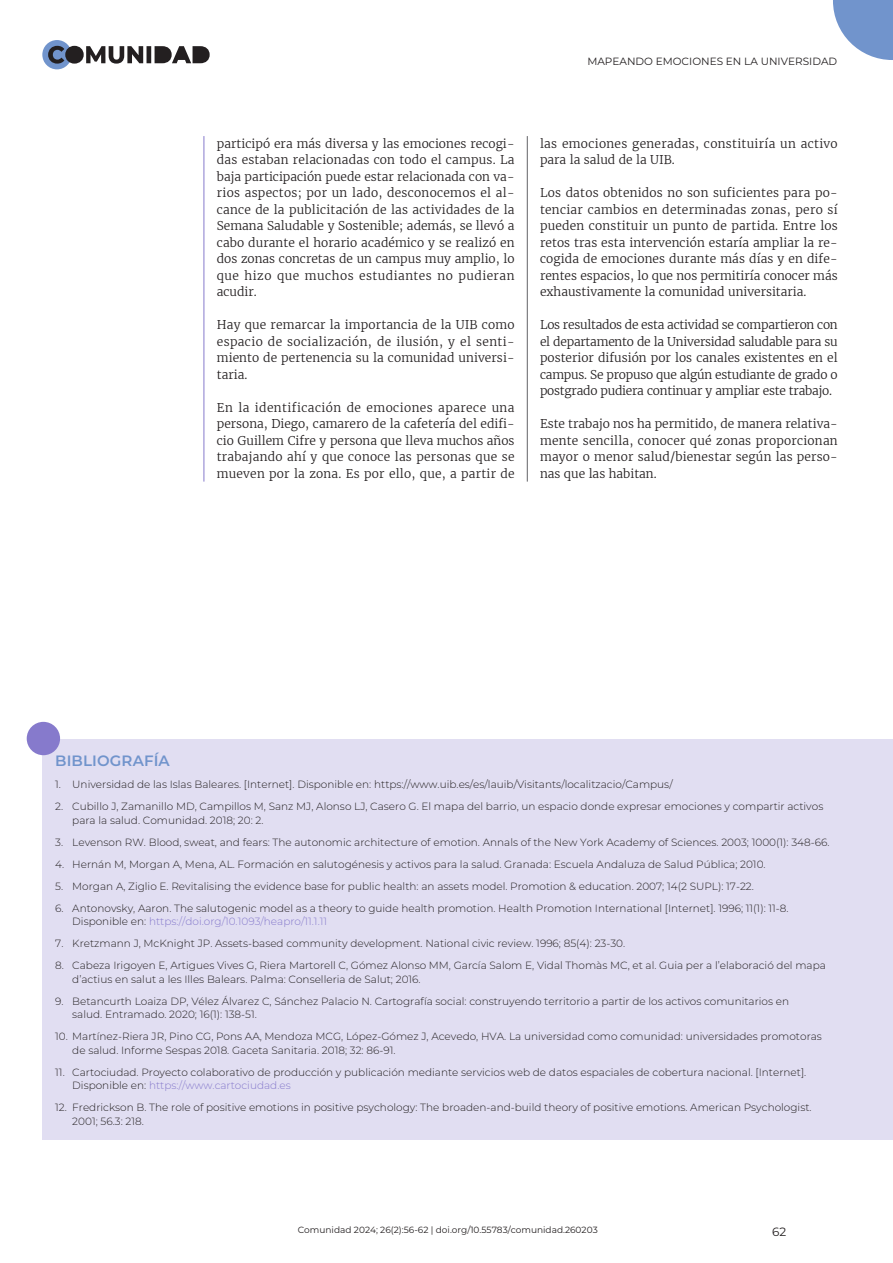
<style>
.page{position:relative;width:893px;height:1263px;background:#fff}
.page>*{position:absolute;margin:0;border:0;box-sizing:border-box;transform-origin:0 0}
.t1{font:600 15px "Montserrat";letter-spacing:.005em;color:#7194cc}
.t2{font:300 12px/16.5px "Merriweather";letter-spacing:.01em;color:#231f20;text-align:justify}
.t3{font:12px "Montserrat";color:#231f20}
.t4{font:300 10.5px/13.5px "Montserrat";color:#231f20}
.t5{font:10.5px "Montserrat";color:#231f20}
.t6{font:9px "Montserrat";color:#231f20}
.s1{color:#867acc}
</style>
<div class="page">
<div style="left:42px;top:40px;width:30px;height:29px;background:#7194cc;border-radius:50%"></div>
<svg style="left:48px;top:46px;width:162px;height:18px"></svg>
<svg style="left:833px;top:0;width:60px;height:60px"></svg>
<hr style="left:527px;top:136px;width:1px;height:346px;background:#636366">
<hr style="left:204px;top:136px;width:1px;height:346px;background:#867acc">
<div style="left:43px;top:739px;width:850px;height:44px;background:#e1def2"></div>
<div style="left:43px;top:765px;width:850px;height:38px;background:#e1def2"></div>
<div style="left:43px;top:787px;width:850px;height:52px;background:#e1def2"></div>
<div style="left:43px;top:823px;width:850px;height:38px;background:#e1def2"></div>
<div style="left:43px;top:845px;width:850px;height:38px;background:#e1def2"></div>
<div style="left:43px;top:867px;width:850px;height:38px;background:#e1def2"></div>
<div style="left:43px;top:889px;width:850px;height:51px;background:#e1def2"></div>
<div style="left:43px;top:924px;width:850px;height:38px;background:#e1def2"></div>
<div style="left:43px;top:946px;width:850px;height:52px;background:#e1def2"></div>
<div style="left:43px;top:982px;width:850px;height:51px;background:#e1def2"></div>
<div style="left:43px;top:1017px;width:850px;height:52px;background:#e1def2"></div>
<div style="left:43px;top:1053px;width:850px;height:51px;background:#e1def2"></div>
<div style="left:43px;top:1088px;width:850px;height:52px;background:#e1def2"></div>
<div style="left:27px;top:722px;width:33px;height:33px;background:#867acc;border-radius:50%"></div>
<p class="t5" style="left:587px;top:54px;width:251px">MAPEANDO EMOCIONES EN LA UNIVERSIDAD</p>
<p class="t2" style="left:217px;top:135px;width:299px">participó era más diversa y las emociones recogi&shy;das estaban relacionadas con todo el campus. La baja participación puede estar relacionada con va&shy;rios aspectos; por un lado, desconocemos el al&shy;cance de la publicitación de las actividades de la Semana Saludable y Sostenible; además, se llevó a cabo durante el horario académico y se realizó en dos zonas concretas de un campus muy amplio, lo que hizo que muchos estudiantes no pudieran acudir.</p>
<p class="t2" style="left:217px;top:317px;width:299px">Hay que remarcar la importancia de la UIB como espacio de socialización, de ilusión, y el senti&shy;miento de pertenencia su la comunidad universi&shy;taria.</p>
<p class="t2" style="left:217px;top:399px;width:299px">En la identificación de emociones aparece una persona, Diego, camarero de la cafetería del edifi&shy;cio Guillem Cifre y persona que lleva muchos años trabajando ahí y que conoce las personas que se mueven por la zona. Es por ello, que, a partir de</p>
<p class="t2" style="left:540px;top:135px;width:299px">las emociones generadas, constituiría un activo para la salud de la UIB.</p>
<p class="t2" style="left:540px;top:185px;width:299px">Los datos obtenidos no son suficientes para po&shy;tenciar cambios en determinadas zonas, pero sí pueden constituir un punto de partida. Entre los retos tras esta intervención estaría ampliar la re&shy;cogida de emociones durante más días y en dife&shy;rentes espacios, lo que nos permitiría conocer más exhaustivamente la comunidad universitaria.</p>
<p class="t2" style="left:540px;top:317px;width:299px">Los resultados de esta actividad se compartieron con el departamento de la Universidad saludable para su posterior difusión por los canales existentes en el campus. Se propuso que algún estudiante de grado o postgrado pudiera continuar y ampliar este trabajo.</p>
<p class="t2" style="left:540px;top:416px;width:299px">Este trabajo nos ha permitido, de manera relativa&shy;mente sencilla, conocer qué zonas proporcionan mayor o menor salud/bienestar según las perso&shy;nas que las habitan.</p>
<h1 class="t1" style="left:55px;top:750px;width:116px">BIBLIOGRAFÍA</h1>
<p class="t4" style="left:55px;top:777px;width:619px">1. Universidad de las Islas Baleares. [Internet]. Disponible en: https://www.uib.es/es/lauib/Visitants/localitzacio/Campus/</p>
<p class="t4" style="left:72px;top:799px;width:753px;text-indent:-17px">2. Cubillo J, Zamanillo MD, Campillos M, Sanz MJ, Alonso LJ, Casero G. El mapa del barrio, un espacio donde expresar emociones y compartir activos para la salud. Comunidad. 2018; 20: 2.</p>
<p class="t4" style="left:55px;top:835px;width:776px">3. Levenson RW. Blood, sweat, and fears: The autonomic architecture of emotion. Annals of the New York Academy of Sciences. 2003; 1000(1): 348-66.</p>
<p class="t4" style="left:55px;top:857px;width:712px">4. Hernán M, Morgan A, Mena, AL. Formación en salutogénesis y activos para la salud. Granada: Escuela Andaluza de Salud Pública; 2010.</p>
<p class="t4" style="left:55px;top:879px;width:700px">5. Morgan A, Ziglio E. Revitalising the evidence base for public health: an assets model. Promotion &amp; education. 2007; 14(2 SUPL): 17-22.</p>
<p class="t4" style="left:72px;top:901px;width:718px;text-indent:-17px">6. Antonovsky, Aaron. The salutogenic model as a theory to guide health promotion. Health Promotion International [Internet]. 1996; 11(1): 11-8.<br>Disponible en: <span class="s1">https://doi.org/10.1093/heapro/11.1.11</span></p>
<p class="t4" style="left:55px;top:936px;width:572px">7. Kretzmann J, McKnight JP. Assets-based community development. National civic review. 1996; 85(4): 23-30.</p>
<p class="t4" style="left:72px;top:958px;width:755px;text-indent:-17px">8. Cabeza Irigoyen E, Artigues Vives G, Riera Martorell C, Gómez Alonso MM, García Salom E, Vidal Thomàs MC, et al. Guia per a l’elaboració del mapa d’actius en salut a les Illes Balears. Palma: Conselleria de Salut; 2016.</p>
<p class="t4" style="left:72px;top:994px;width:718px;text-indent:-17px">9. Betancurth Loaiza DP, Vélez Álvarez C, Sánchez Palacio N. Cartografía social: construyendo territorio a partir de los activos comunitarios en salud. Entramado. 2020; 16(1): 138-51.</p>
<p class="t4" style="left:72px;top:1029px;width:751px;text-indent:-17px">10. Martínez-Riera JR, Pino CG, Pons AA, Mendoza MCG, López-Gómez J, Acevedo, HVA. La universidad como comunidad: universidades promotoras de salud. Informe Sespas 2018. Gaceta Sanitaria. 2018; 32: 86-91.</p>
<p class="t4" style="left:72px;top:1065px;width:735px;text-indent:-17px">11. Cartociudad. Proyecto colaborativo de producción y publicación mediante servicios web de datos espaciales de cobertura nacional. [Internet].<br>Disponible en: <span class="s1">https://www.cartociudad.es</span></p>
<p class="t4" style="left:72px;top:1100px;width:741px;text-indent:-17px">12. Fredrickson B. The role of positive emotions in positive psychology: The broaden-and-build theory of positive emotions. American Psychologist.<br>2001; 56.3: 218.</p>
<p class="t6" style="left:298px;top:1224px;width:301px">Comunidad 2024; 26(2):56-62 | doi.org/10.55783/comunidad.260203</p>
<p class="t3" style="left:772px;top:1224px;width:16px">62</p>
</div>
